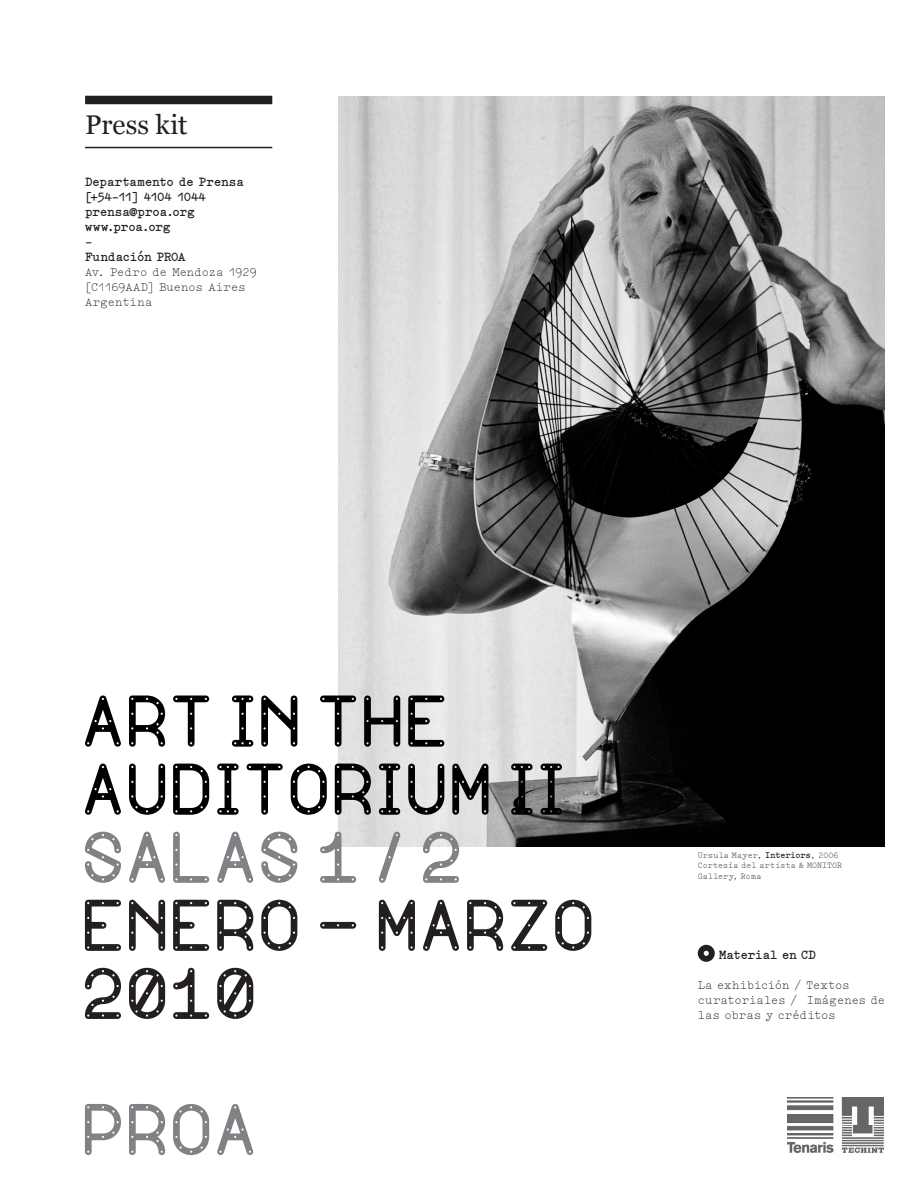
<style>
.page{position:relative;width:919px;height:1187px;background:#fff}
.page>*{position:absolute;margin:0;border:0;box-sizing:border-box;transform-origin:0 0}
.t1{font:72px "Proa";color:#000}
.t2{font:72px/68.1px "Proa";color:#231f20}
.t3{font:72px "Proa";color:#808285}
.t4{font:27px "Georgia";color:#231f20}
.cuerpo_de_texto{font:12px/15px "Elementa";color:#231f20}
.cuerpo_de_texto-2{font:700 12px "Elementa";color:#231f20}
.cuerpo_de_texto-3{font:700 12px "Elementa";letter-spacing:-.025em;color:#231f20}
.cuerpo_de_texto-4{font:8.25px/10.5px "Elementa";letter-spacing:.005em;color:#231f20}
.s1{font-weight:700}
</style>
<div class="page">
<img style="left:338px;top:96px;width:546px;height:750px">
<div style="left:85px;top:96px;width:187px;height:8px;background:#231f20"></div>
<hr style="left:85px;top:147px;width:187px;height:1px;background:#231f20">
<div style="left:697px;top:944px;width:17px;height:17px;background:#231f20;border-radius:50%"></div>
<svg style="left:703px;top:950px;width:5px;height:5px"></svg>
<img style="left:787px;top:1097px;width:96px;height:55px">
<p class="t4" style="left:85px;top:109px;width:104px">Press kit</p>
<p class="cuerpo_de_texto-2" style="left:85px;top:174px;width:160px">Departamento de Prensa</p>
<p class="cuerpo_de_texto-3" style="left:85px;top:189px;width:122px">[+54-11] 4104 1044</p>
<p class="cuerpo_de_texto-2" style="left:85px;top:204px;width:111px">prensa@proa.org</p>
<p class="cuerpo_de_texto-2" style="left:85px;top:219px;width:87px">www.proa.org</p>
<p class="cuerpo_de_texto-2" style="left:85px;top:234px;width:9px">-</p>
<p class="cuerpo_de_texto-2" style="left:85px;top:249px;width:102px">Fundación PROA</p>
<p class="cuerpo_de_texto" style="left:85px;top:264px;width:173px">Av. Pedro de Mendoza 1929</p>
<p class="cuerpo_de_texto" style="left:85px;top:279px;width:162px">[C1169AAD] Buenos Aires</p>
<p class="cuerpo_de_texto" style="left:85px;top:294px;width:69px">Argentina</p>
<p class="t1" style="left:81px;top:680px;width:369px">ART IN THE</p>
<p class="t1" style="left:81px;top:748px;width:453px">AUDITORIUM II</p>
<p class="t3" style="left:81px;top:816px;width:383px">SALAS 1 / 2</p>
<p class="t2" style="left:81px;top:891px;width:516px">ENERO - MARZO<br>2010</p>
<p class="t3" style="left:81px;top:1088px;width:178px">PROA</p>
<p class="cuerpo_de_texto-4" style="left:697px;top:849px;width:142px">Ursula Mayer, <span class="s1">Interiors</span>, 2006</p>
<p class="cuerpo_de_texto-4" style="left:697px;top:859px;width:146px">Cortesía del artista &amp; MONITOR<br>Gallery, Roma</p>
<p class="cuerpo_de_texto-2" style="left:719px;top:947px;width:98px">Material en CD</p>
<p class="cuerpo_de_texto" style="left:697px;top:976px;width:189px">La exhibición / Textos curatoriales / Imágenes de las obras y créditos</p>
</div>
